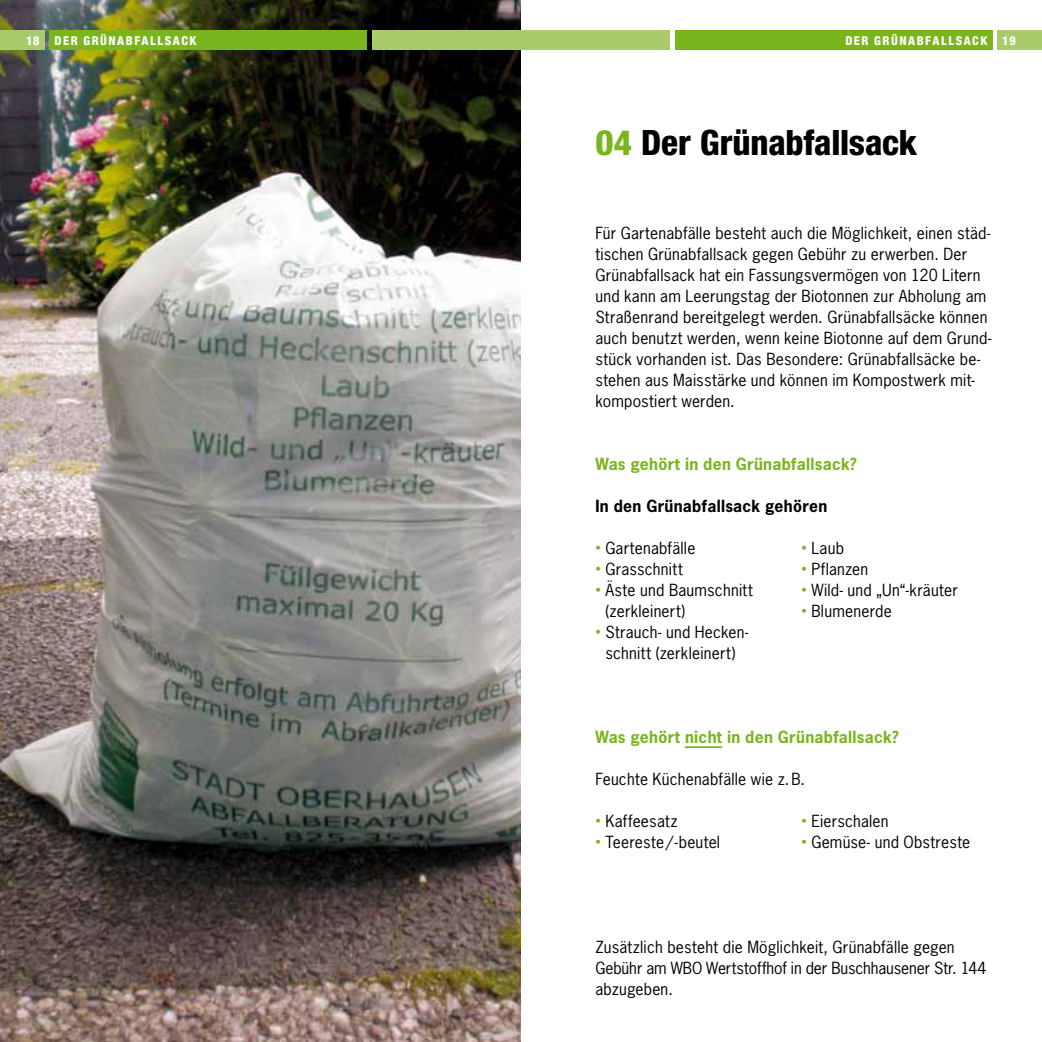
<style>
.page{position:relative;width:1042px;height:1042px;background:#fff}
.page>*{position:absolute;margin:0;border:0;box-sizing:border-box;transform-origin:0 0}
.t1{font:800 condensed 35px "Helvetica Neue";letter-spacing:-.01em;color:#000}
.t2{font:15.75px/21px "News Gothic";letter-spacing:.015em;color:#000}
.t3{font:700 15.75px "News Gothic";letter-spacing:.02em;color:#7ab51d}
.t4{font:700 15.75px "News Gothic";letter-spacing:.02em;color:#000}
.t5{font:800 condensed 12.25px "Helvetica Neue";letter-spacing:.12em;color:#fff}
.s1{color:#7ab51d}
.s2{font-size:11.03px;color:#7ab51d}
</style>
<div class="page">
<img style="left:0;top:0;width:521px;height:1042px">
<div style="left:997px;top:30px;width:45px;height:20px;background:#a9cb6b"></div>
<div style="left:675px;top:30px;width:317px;height:20px;background:#7ab51d"></div>
<div style="left:521px;top:30px;width:149px;height:20px;background:#a9cb6b"></div>
<div style="left:372px;top:30px;width:149px;height:20px;background:#a9cb6b"></div>
<div style="left:50px;top:30px;width:317px;height:20px;background:#7ab51d"></div>
<div style="left:0;top:30px;width:45px;height:20px;background:#a9cb6b"></div>
<hr style="left:685px;top:746px;width:37px;height:2px;background:#7ab51d">
<p class="t5" style="left:26px;top:33px;width:92px">18 DER GRÜNAB</p>
<p class="t5" style="left:134px;top:33px;width:16px">FALL</p>
<p class="t5" style="left:165px;top:33px;width:32px">SACK</p>
<p class="t5" style="left:845px;top:33px;width:63px">DER GRÜNAB</p>
<p class="t5" style="left:925px;top:33px;width:16px">FALL</p>
<p class="t5" style="left:955px;top:33px;width:32px">SACK</p>
<p class="t5" style="left:1002px;top:33px;width:15px">19</p>
<h1 class="t1" style="left:595px;top:120px;width:323px"><span class="s1">04</span> DER GRÜNABFALLSACK</h1>
<p class="t2" style="left:595px;top:222px;width:397px">Für Gartenabfälle besteht auch die Möglichkeit, einen städ&shy;tischen Grünabfallsack gegen Gebühr zu erwerben. Der Grünabfallsack hat ein Fassungsvermögen von 120 Litern und kann am Leerungstag der Biotonnen zur Abholung am Straßenrand bereitgelegt werden. Grünabfallsäcke können auch benutzt werden, wenn keine Biotonne auf dem Grund&shy;stück vorhanden ist. Das Besondere: Grünabfallsäcke be&shy;stehen aus Maisstärke und können im Kompostwerk mit&shy;kompostiert werden.</p>
<p class="t3" style="left:595px;top:453px;width:263px">Was gehört in den Grünabfallsack?</p>
<p class="t4" style="left:595px;top:495px;width:233px">In den Grünabfallsack gehören</p>
<p class="t2" style="left:595px;top:537px;width:101px"><span class="s2">•</span> Gartenabfälle</p>
<p class="t2" style="left:595px;top:558px;width:89px"><span class="s2">•</span> Grasschnitt</p>
<p class="t2" style="left:605px;top:579px;width:149px;text-indent:-10px"><span class="s2">•</span> Äste und Baumschnitt (zerkleinert)</p>
<p class="t2" style="left:595px;top:621px;width:155px;text-align:center"><span class="s2">•</span> Strauch- und Hecken&shy;schnitt (zerkleinert)</p>
<p class="t2" style="left:801px;top:537px;width:44px"><span class="s2">•</span> Laub</p>
<p class="t2" style="left:801px;top:558px;width:68px"><span class="s2">•</span> Pflanzen</p>
<p class="t2" style="left:801px;top:579px;width:158px"><span class="s2">•</span> Wild- und „Un“-kräuter</p>
<p class="t2" style="left:801px;top:600px;width:92px"><span class="s2">•</span> Blumenerde</p>
<p class="t3" style="left:595px;top:726px;width:305px">Was gehört nicht in den Grünabfallsack?</p>
<p class="t2" style="left:595px;top:768px;width:211px">Feuchte Küchenabfälle wie z.B.</p>
<p class="t2" style="left:595px;top:810px;width:84px"><span class="s2">•</span> Kaffeesatz</p>
<p class="t2" style="left:595px;top:831px;width:126px"><span class="s2">•</span> Teereste/ -beutel</p>
<p class="t2" style="left:801px;top:810px;width:89px"><span class="s2">•</span> Eierschalen</p>
<p class="t2" style="left:801px;top:831px;width:170px"><span class="s2">•</span> Gemüse- und Obstreste</p>
<p class="t2" style="left:595px;top:936px;width:393px">Zusätzlich besteht die Möglichkeit, Grünabfälle gegen<br>Gebühr am WBO Wertstoffhof in der Buschhausener Str. 144 abzugeben.</p>
</div>
